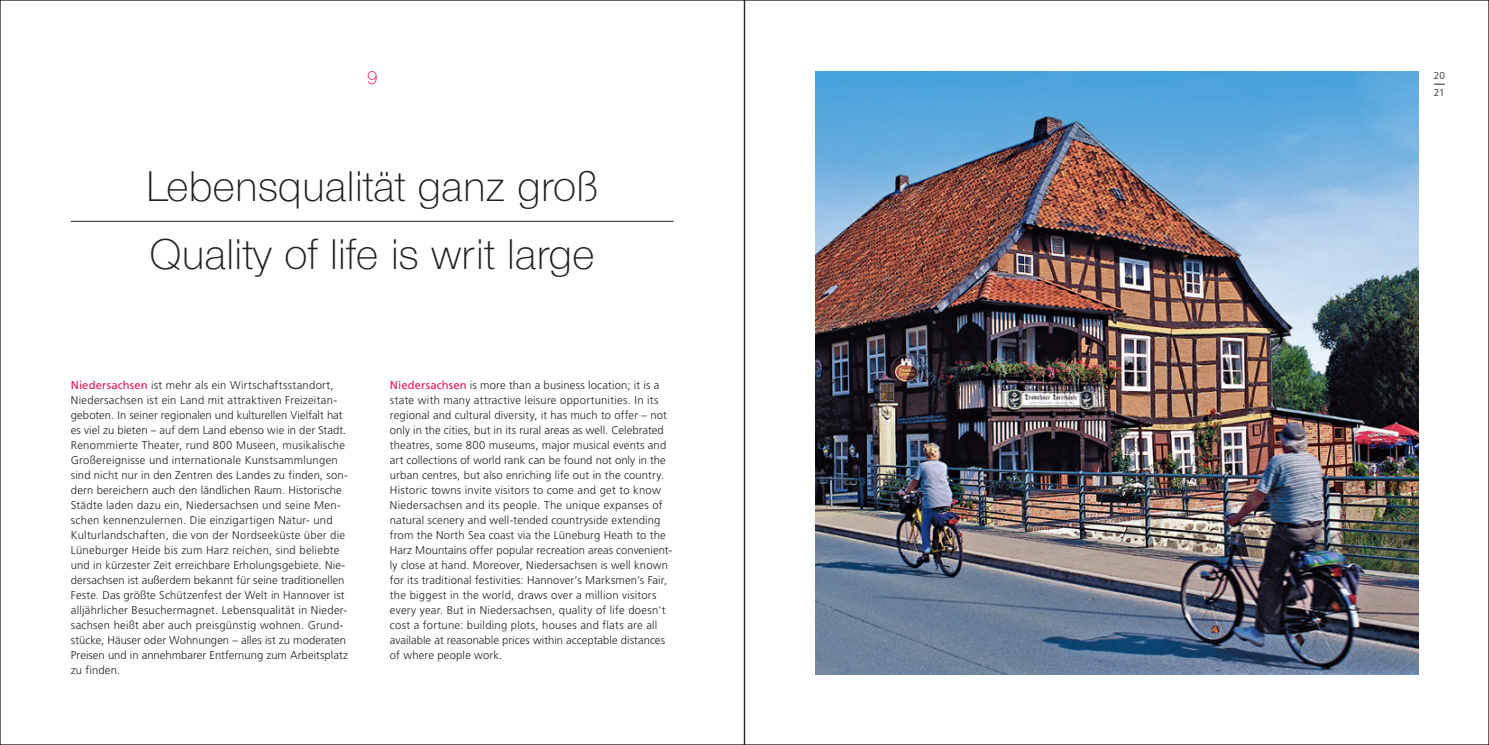
<style>
.page{position:relative;width:1489px;height:745px;background:#fff}
.page>*{position:absolute;margin:0;border:0;box-sizing:border-box;transform-origin:0 0}
.t1{font:300 41.25px/67.6px "Olnova";letter-spacing:.01em;color:#231f20}
.t2{font:300 17.5px "Olnova";color:#ed1450}
.t3{font:300 11.25px/15px "Frutiger";letter-spacing:.015em;color:#231f20}
.t4{font:300 10px/17.5px "Frutiger";color:#231f20}
.s1{font-weight:400;color:#ed1450}
</style>
<div class="page">
<img style="left:815px;top:71px;width:602px;height:602px">
<hr style="left:71px;top:221px;width:602px;height:1px;background:#231f20">
<h2 class="t2" style="left:367px;top:67px;width:12px">9</h2>
<p class="t4" style="left:1433px;top:66px;width:13px">20<br>21</p>
<h1 class="t1" style="left:147px;top:152px;width:452px">Lebensqualität ganz groß<br>Quality of life is writ large</h1>
<p class="t3" style="left:71px;top:377px;width:279px"><span class="s1">Niedersachsen</span> ist mehr als ein Wirtschaftsstandort, Niedersachsen ist ein Land mit attraktiven Freizeitan&shy;geboten. In seiner regionalen und kulturellen Vielfalt hat es viel zu bieten – auf dem Land ebenso wie in der Stadt.<br>Renommierte Theater, rund 800 Museen, musikalische Großereignisse und internationale Kunstsammlungen sind nicht nur in den Zentren des Landes zu finden, son&shy;dern bereichern auch den ländlichen Raum. Historische Städte laden dazu ein, Niedersachsen und seine Men&shy;schen kennenzulernen. Die einzigartigen Natur- und Kulturlandschaften, die von der Nordseeküste über die Lüneburger Heide bis zum Harz reichen, sind beliebte und in kürzester Zeit erreichbare Erholungsgebiete. Nie&shy;dersachsen ist außerdem bekannt für seine traditionellen Feste. Das größte Schützenfest der Welt in Hannover ist alljährlicher Besuchermagnet. Lebensqualität in Nieder&shy;sachsen heißt aber auch preisgünstig wohnen. Grund&shy;stücke, Häuser oder Wohnungen – alles ist zu moderaten Preisen und in annehmbarer Entfernung zum Arbeitsplatz zu finden.</p>
<p class="t3" style="left:390px;top:377px;width:283px"><span class="s1">Niedersachsen</span> is more than a business location; it is a state with many attractive leisure opportunities. In its regional and cultural diversity, it has much to offer – not only in the cities, but in its rural areas as well. Celebrated theatres, some 800 museums, major musical events and art collections of world rank can be found not only in the urban centres, but also enriching life out in the country.<br>Historic towns invite visitors to come and get to know Niedersachsen and its people. The unique expanses of natural scenery and well-tended countryside extending from the North Sea coast via the Lüneburg Heath to the Harz Mountains offer popular recreation areas convenient&shy;ly close at hand. Moreover, Niedersachsen is well known for its traditional festivities: Hannover’s Marksmen’s Fair, the biggest in the world, draws over a million visitors every year. But in Niedersachsen, quality of life doesn’t cost a fortune: building plots, houses and flats are all available at reasonable prices within acceptable distances of where people work.</p>
</div>
